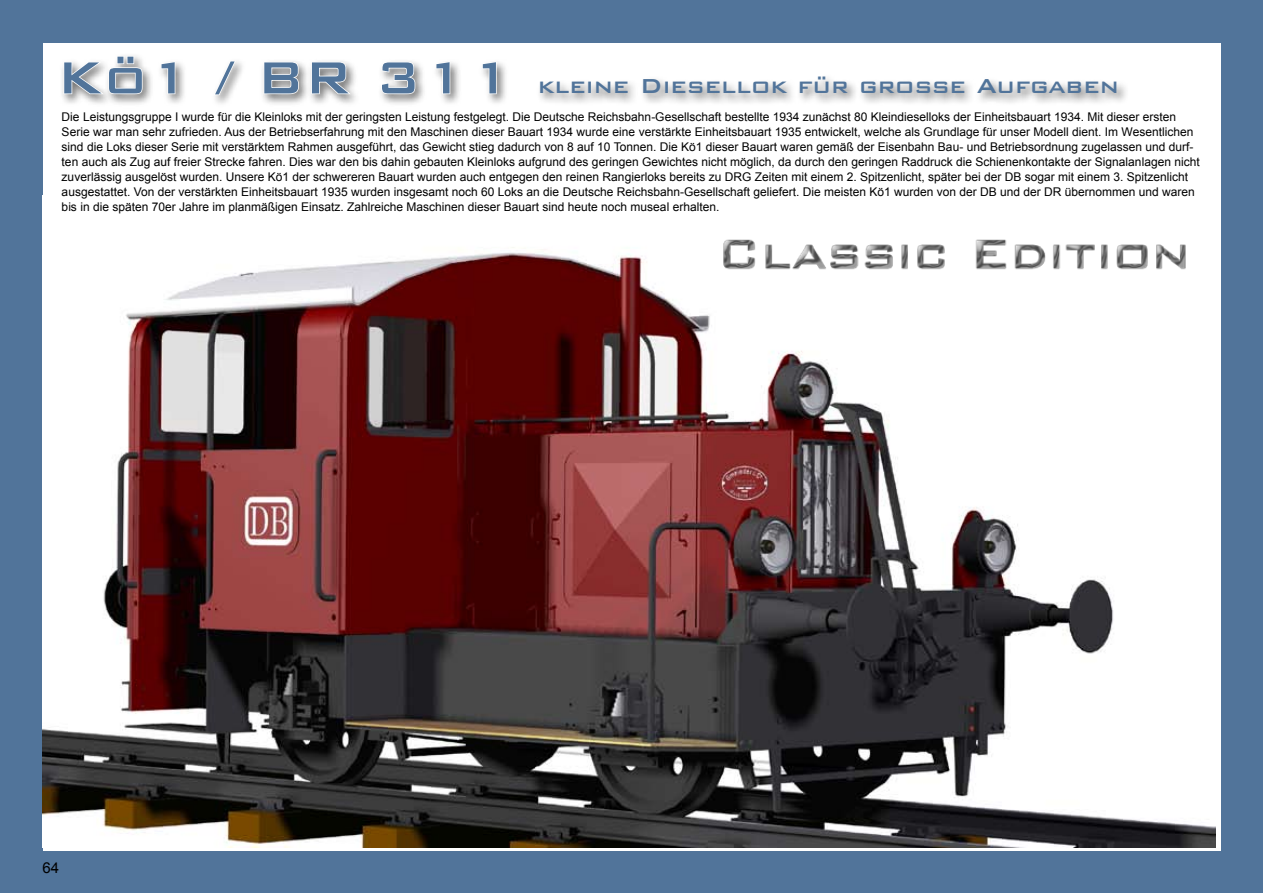
<style>
.page{position:relative;width:1263px;height:893px;background:#51749a}
.page>*{position:absolute;margin:0;border:0;box-sizing:border-box;transform-origin:0 0}
.t1{font:500 60px "Bank Gothic BT";color:#51749a}
.t2{font:500 27px "Bank Gothic BT";color:#51749a}
.t3{font:15px "Arial";color:#000}
.t4{font:12px/15px "Arial";color:#000}
</style>
<div class="page">
<div style="left:43px;top:43px;width:1177px;height:807px;background:#fff"></div>
<img style="left:43px;top:247px;width:1172px;height:600px">
<div style="left:60px;top:52px;width:1159px;height:110px;background:#000;opacity:.55"></div>
<svg style="left:63px;top:55px;width:80px;height:40px"></svg>
<svg style="left:160px;top:60px;width:16px;height:35px"></svg>
<svg style="left:213px;top:60px;width:24px;height:36px"></svg>
<svg style="left:263px;top:61px;width:37px;height:34px"></svg>
<svg style="left:310px;top:61px;width:43px;height:34px"></svg>
<svg style="left:380px;top:61px;width:36px;height:34px"></svg>
<svg style="left:435px;top:60px;width:16px;height:35px"></svg>
<svg style="left:481px;top:60px;width:16px;height:35px"></svg>
<img style="left:710px;top:239px;width:494px;height:63px">
<h1 class="t1" style="left:56px;top:45px;width:460px">Kö1 / BR 311</h1>
<h2 class="t2" style="left:538px;top:72px;width:583px">kleine Diesellok für grosse Aufgaben</h2>
<p class="t4" style="left:62px;top:110px;width:1139px">Die Leistungsgruppe I wurde für die Kleinloks mit der geringsten Leistung festgelegt. Die Deutsche Reichsbahn-Gesellschaft bestellte 1934 zunächst 80 Kleindieselloks der Einheitsbauart 1934. Mit dieser ersten Serie war man sehr zufrieden. Aus der Betriebserfahrung mit den Maschinen dieser Bauart 1934 wurde eine verstärkte Einheitsbauart 1935 entwickelt, welche als Grundlage für unser Modell dient. Im Wesentlichen sind die Loks dieser Serie mit verstärktem Rahmen ausgeführt, das Gewicht stieg dadurch von 8 auf 10 Tonnen. Die Kö1 dieser Bauart waren gemäß der Eisenbahn Bau- und Betriebsordnung zugelassen und durf&shy;ten auch als Zug auf freier Strecke fahren. Dies war den bis dahin gebauten Kleinloks aufgrund des geringen Gewichtes nicht möglich, da durch den geringen Raddruck die Schienenkontakte der Signalanlagen nicht zuverlässig ausgelöst wurden. Unsere Kö1 der schwereren Bauart wurden auch entgegen den reinen Rangierloks bereits zu DRG Zeiten mit einem 2. Spitzenlicht, später bei der DB sogar mit einem 3. Spitzenlicht ausgestattet. Von der verstärkten Einheitsbauart 1935 wurden insgesamt noch 60 Loks an die Deutsche Reichsbahn-Gesellschaft geliefert. Die meisten Kö1 wurden von der DB und der DR übernommen und waren bis in die späten 70er Jahre im planmäßigen Einsatz. Zahlreiche Maschinen dieser Bauart sind heute noch museal erhalten.</p>
<p class="t3" style="left:43px;top:858px;width:18px">64</p>
</div>
